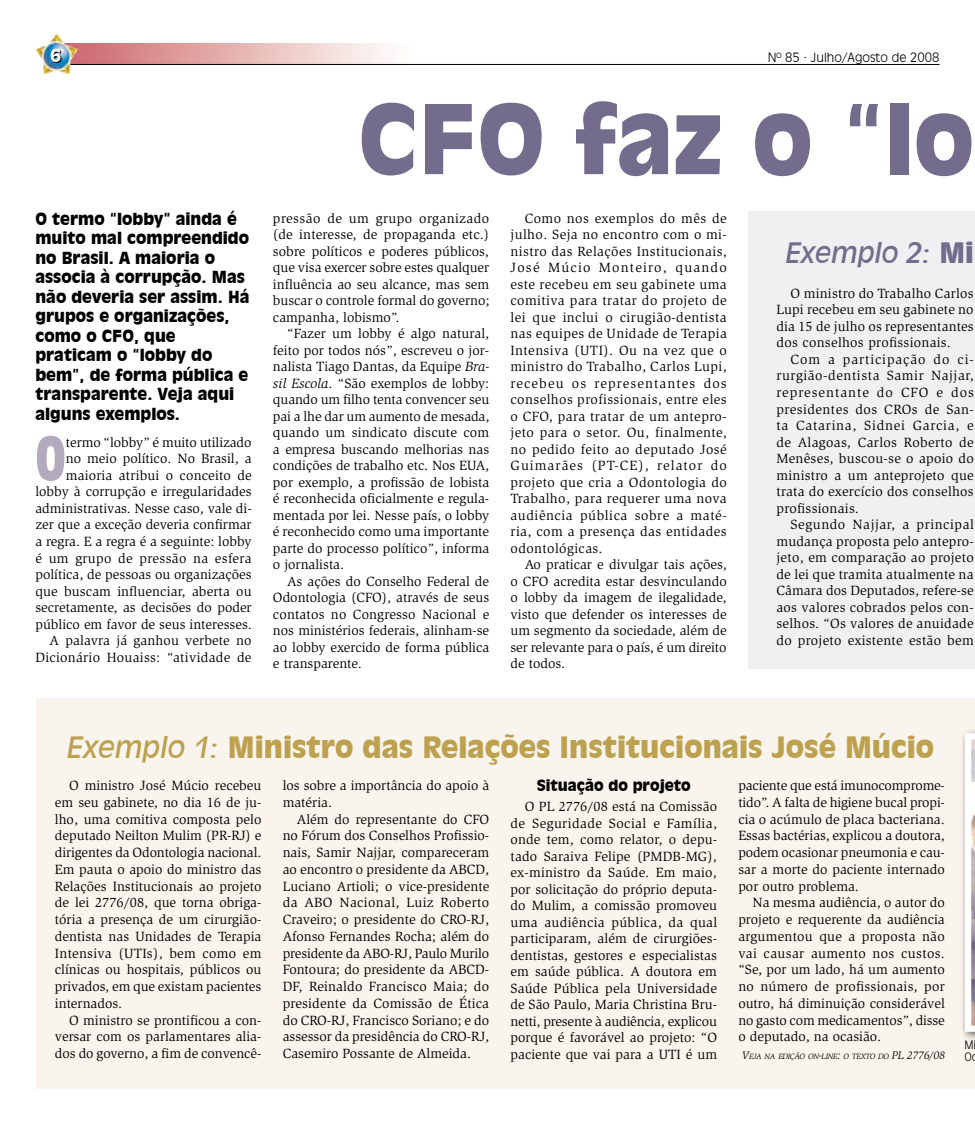
<style>
.page{position:relative;width:975px;height:1124px;background:#fff}
.page>*{position:absolute;margin:0;border:0;box-sizing:border-box;transform-origin:0 0}
.t1{font:900 94.38px "Incised 901 BT";color:#746c8d}
.t2{font:700 condensed 58.12px "Incised 901 BT";color:#b3abbd}
.t3{font:900 28.75px "Incised 901 BT";color:#bda14f}
.t4{font:italic 27.5px "Incised 901 BT";color:#746c8d}
.t5{font:900 17.5px "Incised 901 BT";color:#fff}
.t6{font:900 16.25px/19.5px "Incised 901 BT";color:#000}
.t7{font:900 15px "Incised 901 BT";color:#000}
.t8{font:13.75px/16.5px "Slimbach";color:#000;text-align:justify}
.t9{font:300 12.5px "Incised 901 BT";color:#000}
.t10{font:300 11.25px/12.5px "Incised 901 BT";color:#000}
.t11{font:italic 7.88px "Slimbach";letter-spacing:-.03em;color:#000}
.s1{font-style:italic}
.s2{font-weight:900;font-style:normal}
.s3{font-weight:400;font-style:italic}
.s4{font-size:11.25px}
</style>
<div class="page">
<div style="left:748px;top:212px;width:226px;height:457px;background:#f1eff2"></div>
<div style="left:36px;top:697px;width:938px;height:391px;background:#f9f5ee"></div>
<img style="left:78px;top:44px;width:330px;height:20px">
<hr style="left:65px;top:64px;width:874px;height:1px;background:#000">
<img style="left:35px;top:34px;width:43px;height:40px">
<div style="left:959px;top:727px;width:15px;height:314px;background:#000;opacity:.6"></div>
<svg style="left:964px;top:733px;width:10px;height:298px;background:#e9e6e7"></svg>
<p class="t5" style="left:50px;top:44px;width:13px">6</p>
<p class="t9" style="left:767px;top:50px;width:173px">Nº 85 · Julho/Agosto de 2008</p>
<p class="t6" style="left:35px;top:209px;width:215px">O termo “lobby” ainda é muito mal compreendido no Brasil. A maioria o associa à corrupção. Mas não deveria ser assim. Há grupos e organizações, como o CFO, que praticam o “lobby do bem”, de forma pública e transparente. Veja aqui alguns exemplos.</p>
<h2 class="t2" style="left:35px;top:424px;width:32px">O</h2>
<p class="t8" style="left:35px;top:434px;width:218px;text-align:right">termo “lobby” é muito utilizado<br>no meio político. No Brasil, a maioria atribui o conceito de lobby à corrupção e irregularidades administrativas. Nesse caso, vale di&shy;zer que a exceção deveria confirmar a regra. E a regra é a seguinte: lobby é um grupo de pressão na esfera política, de pessoas ou organizações que buscam influenciar, aberta ou secretamente, as decisões do poder público em favor de seus interesses.<br>A palavra já ganhou verbete no Dicionário Houaiss: “atividade de</p>
<h1 class="t1" style="left:358px;top:82px;width:617px">CFO faz o “lo</h1>
<p class="t8" style="left:273px;top:210px;width:218px">pressão de um grupo organizado (de interesse, de propaganda etc.) sobre políticos e poderes públicos, que visa exercer sobre estes qualquer influência ao seu alcance, mas sem buscar o controle formal do governo; campanha, lobismo”.</p>
<p class="t8" style="left:273px;top:325px;width:218px;text-indent:14px">“Fazer um lobby é algo natural, feito por todos nós”, escreveu o jor&shy;nalista Tiago Dantas, da Equipe <span class="s1">Bra&shy;sil Escola</span>. “São exemplos de lobby: quando um filho tenta convencer seu pai a lhe dar um aumento de mesada, quando um sindicato discute com a empresa buscando melhorias nas condições de trabalho etc. Nos EUA, por exemplo, a profissão de lobista é reconhecida oficialmente e regula&shy;mentada por lei. Nesse país, o lobby é reconhecido como uma importante parte do processo político”, informa o jornalista.</p>
<p class="t8" style="left:273px;top:573px;width:218px;text-indent:14px">As ações do Conselho Federal de Odontologia (CFO), através de seus contatos no Congresso Nacional e nos ministérios federais, alinham-se ao lobby exercido de forma pública e transparente.</p>
<p class="t8" style="left:510px;top:210px;width:218px;text-indent:14px">Como nos exemplos do mês de julho. Seja no encontro com o mi&shy;nistro das Relações Institucionais, José Múcio Monteiro, quando este recebeu em seu gabinete uma comitiva para tratar do projeto de lei que inclui o cirugião-dentista nas equipes de Unidade de Terapia Intensiva (UTI). Ou na vez que o ministro do Trabalho, Carlos Lupi, recebeu os representantes dos conselhos profissionais, entre eles o CFO, para tratar de um antepro&shy;jeto para o setor. Ou, finalmente, no pedido feito ao deputado José Guimarães (PT-CE), relator do projeto que cria a Odontologia do Trabalho, para requerer uma nova audiência pública sobre a maté&shy;ria, com a presença das entidades odontológicas.</p>
<p class="t8" style="left:510px;top:556px;width:218px;text-indent:14px">Ao praticar e divulgar tais ações, o CFO acredita estar desvinculando o lobby da imagem de ilegalidade, visto que defender os interesses de um segmento da sociedade, além de ser relevante para o país, é um direito de todos.</p>
<h3 class="t4" style="left:785px;top:236px;width:190px">Exemplo 2: <span class="s2">Mi</span></h3>
<p class="t8" style="left:776px;top:285px;width:199px;text-indent:14px">O ministro do Trabalho Carlos Lupi recebeu em seu gabinete no dia 15 de julho os representantes dos conselhos profissionais.</p>
<p class="t8" style="left:776px;top:351px;width:199px;text-indent:14px">Com a participação do ci&shy;rurgião-dentista Samir Najjar, representante do CFO e dos presidentes dos CROs de San&shy;ta Catarina, Sidnei Garcia, e de Alagoas, Carlos Roberto de Menêses, buscou-se o apoio do ministro a um anteprojeto que trata do exercício dos conselhos profissionais.</p>
<p class="t8" style="left:776px;top:516px;width:199px;text-indent:14px">Segundo Najjar, a principal mudança proposta pelo antepro&shy;jeto, em comparação ao projeto de lei que tramita atualmente na Câmara dos Deputados, refere-se aos valores cobrados pelos con&shy;selhos. “Os valores de anuidade do projeto existente estão bem</p>
<h3 class="t3" style="left:67px;top:729px;width:868px"><span class="s3">Exemplo 1:</span> Ministro das Relações Institucionais José Múcio</h3>
<p class="t8" style="left:55px;top:777px;width:208px;text-indent:14px">O ministro José Múcio recebeu em seu gabinete, no dia 16 de ju&shy;lho, uma comitiva composta pelo deputado Neilton Mulim (PR-RJ) e dirigentes da Odontologia nacional.<br>Em pauta o apoio do ministro das Relações Institucionais ao projeto de lei 2776/08, que torna obriga&shy;tória a presença de um cirurgião&shy;dentista nas Unidades de Terapia Intensiva (UTIs), bem como em clínicas ou hospitais, públicos ou privados, em que existam pacientes internados.</p>
<p class="t8" style="left:55px;top:1011px;width:208px;text-indent:14px">O ministro se prontificou a con&shy;versar com os parlamentares alia&shy;dos do governo, a fim de convencê-</p>
<p class="t8" style="left:283px;top:777px;width:208px">los sobre a importância do apoio à matéria.</p>
<p class="t8" style="left:283px;top:810px;width:208px;text-indent:14px">Além do representante do CFO no Fórum dos Conselhos Profissio&shy;nais, Samir Najjar, compareceram ao encontro o presidente da ABCD, Luciano Artioli; o vice-presidente da ABO Nacional, Luiz Roberto Craveiro; o presidente do CRO-RJ, Afonso Fernandes Rocha; além do presidente da ABO-RJ, Paulo Murilo Fontoura; do presidente da ABCD-DF, Reinaldo Francisco Maia; do presidente da Comissão de Ética do CRO-RJ, Francisco Soriano; e do assessor da presidência do CRO-RJ, Casemiro Possante de Almeida.</p>
<p class="t7" style="left:536px;top:776px;width:155px">Situação do projeto</p>
<p class="t8" style="left:510px;top:798px;width:208px;text-indent:14px">O PL 2776/08 está na Comissão de Seguridade Social e Família, onde tem, como relator, o depu&shy;tado Saraiva Felipe (PMDB-MG), ex-ministro da Saúde. Em maio, por solicitação do próprio deputa&shy;do Mulim, a comissão promoveu uma audiência pública, da qual participaram, além de cirurgiões&shy;dentistas, gestores e especialistas em saúde pública. A doutora em Saúde Pública pela Universidade de São Paulo, Maria Christina Bru&shy;netti, presente à audiência, explicou porque é favorável ao projeto: “O paciente que vai para a UTI é um</p>
<p class="t8" style="left:738px;top:777px;width:208px">paciente que está imunocomprome&shy;tido”. A falta de higiene bucal propi&shy;cia o acúmulo de placa bacteriana.<br>Essas bactérias, explicou a doutora, podem ocasionar pneumonia e cau&shy;sar a morte do paciente internado por outro problema.</p>
<p class="t8" style="left:738px;top:894px;width:208px;text-indent:14px">Na mesma audiência, o autor do projeto e requerente da audiência argumentou que a proposta não vai causar aumento nos custos. “Se, por um lado, há um aumento no número de profissionais, por outro, há diminuição considerável no gasto com medicamentos”, disse o deputado, na ocasião.</p>
<p class="t11" style="left:741px;top:1051px;width:204px"><span class="s4">V</span>EJA NA EDIÇÃO ON<span class="s4">-</span>LINE<span class="s4">:</span> O TEXTO DO <span class="s4">PL 2776/08</span></p>
<p class="t10" style="left:964px;top:1038px;width:13px">Mi<br>O</p>
</div>
